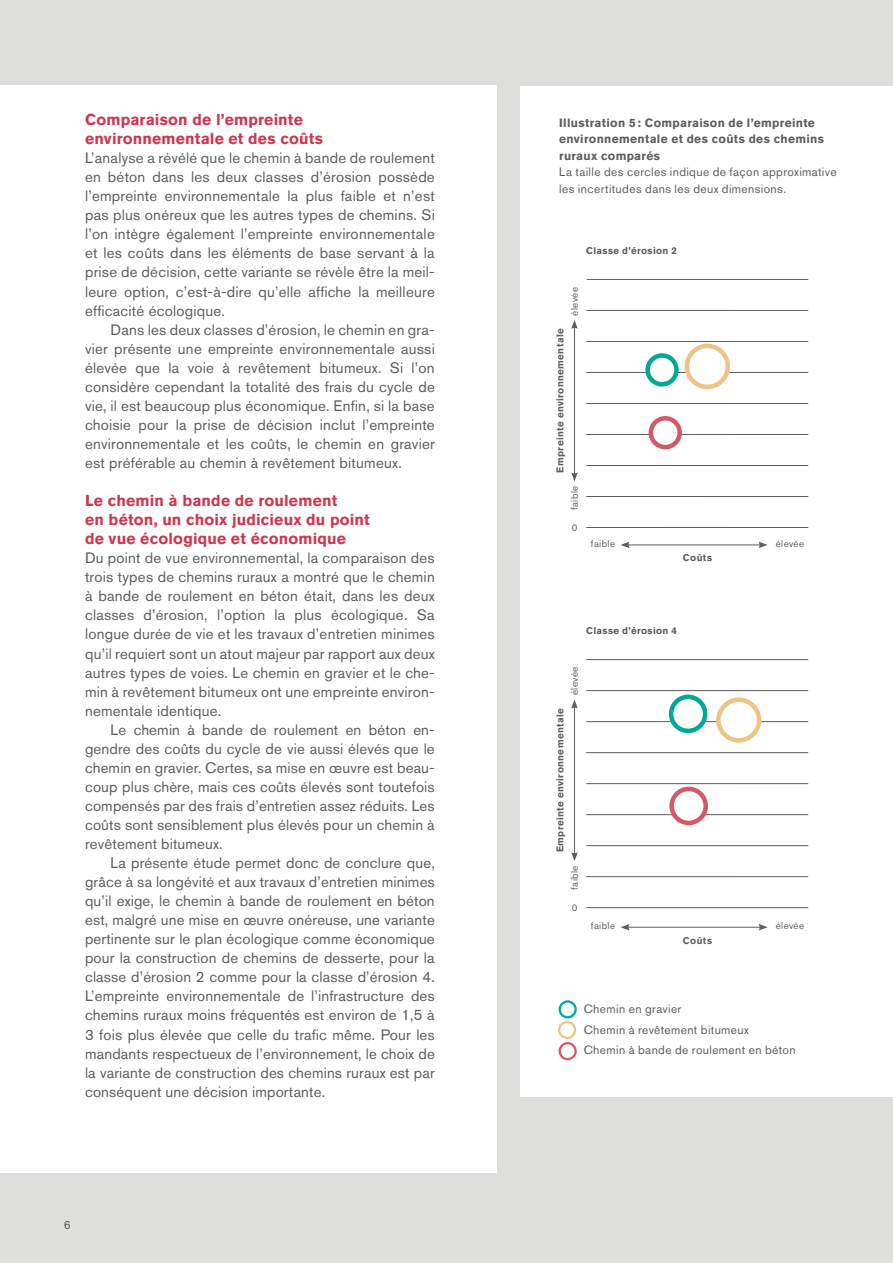
<style>
.page{position:relative;width:893px;height:1263px;background:#dededd}
.page>*{position:absolute;margin:0;border:0;box-sizing:border-box;transform-origin:0 0}
.t1{font:700 15.75px/19px "Akzidenz Grotesk BE";letter-spacing:.01em;color:#cd3752}
.t2{font:15px/19px "Akzidenz Grotesk BE";letter-spacing:.015em;color:#605d5a;text-align:justify}
.t3{font:12px/20.2px "Akzidenz Grotesk BE";letter-spacing:.03em;color:#605d5a}
.t4{font:700 12px/16.5px "Akzidenz Grotesk BE";letter-spacing:.025em;color:#605d5a}
.t5{font:700 9.75px "Akzidenz Grotesk BE";letter-spacing:.04em;color:#605d5a}
.t6{font:9.75px "Akzidenz Grotesk BE";letter-spacing:.045em;color:#605d5a}
</style>
<div class="page">
<div style="left:520px;top:86px;width:373px;height:1011px;background:#fff"></div>
<hr style="left:586px;top:907px;width:222px;height:1px;background:#605d5a">
<hr style="left:586px;top:876px;width:222px;height:1px;background:#605d5a">
<hr style="left:586px;top:845px;width:222px;height:1px;background:#605d5a">
<hr style="left:586px;top:814px;width:222px;height:1px;background:#605d5a">
<hr style="left:586px;top:783px;width:222px;height:1px;background:#605d5a">
<hr style="left:586px;top:752px;width:222px;height:1px;background:#605d5a">
<hr style="left:586px;top:721px;width:222px;height:1px;background:#605d5a">
<hr style="left:586px;top:690px;width:222px;height:1px;background:#605d5a">
<hr style="left:586px;top:659px;width:222px;height:1px;background:#605d5a">
<hr style="left:627px;top:927px;width:134px;height:1px;background:#605d5a">
<svg style="left:759px;top:924px;width:9px;height:6px"></svg>
<svg style="left:620px;top:924px;width:10px;height:6px"></svg>
<svg style="left:718px;top:700px;width:41px;height:40px"></svg>
<div style="left:716px;top:697px;width:45px;height:46px;border:4px solid #ecc586;border-radius:50%"></div>
<svg style="left:671px;top:697px;width:34px;height:34px"></svg>
<div style="left:669px;top:695px;width:38px;height:38px;border:4px solid #00a993;border-radius:50%"></div>
<svg style="left:672px;top:789px;width:34px;height:34px"></svg>
<div style="left:669px;top:787px;width:39px;height:38px;border:4px solid #d35967;border-radius:50%"></div>
<hr style="left:586px;top:527px;width:222px;height:1px;background:#605d5a">
<hr style="left:586px;top:496px;width:222px;height:1px;background:#605d5a">
<hr style="left:586px;top:465px;width:222px;height:1px;background:#605d5a">
<hr style="left:586px;top:434px;width:222px;height:1px;background:#605d5a">
<hr style="left:586px;top:403px;width:222px;height:1px;background:#605d5a">
<hr style="left:586px;top:372px;width:222px;height:1px;background:#605d5a">
<hr style="left:586px;top:341px;width:222px;height:1px;background:#605d5a">
<hr style="left:586px;top:310px;width:222px;height:1px;background:#605d5a">
<hr style="left:587px;top:279px;width:221px;height:1px;background:#605d5a">
<hr style="left:627px;top:545px;width:134px;height:1px;background:#605d5a">
<svg style="left:759px;top:542px;width:9px;height:6px"></svg>
<svg style="left:620px;top:542px;width:10px;height:6px"></svg>
<div style="left:687px;top:346px;width:41px;height:41px;background:#fff;border-radius:50%"></div>
<div style="left:684px;top:344px;width:46px;height:45px;border:4px solid #ecc586;border-radius:50%"></div>
<svg style="left:648px;top:355px;width:28px;height:29px"></svg>
<div style="left:645px;top:353px;width:34px;height:34px;border:4px solid #00a993;border-radius:50%"></div>
<svg style="left:651px;top:418px;width:29px;height:29px"></svg>
<div style="left:649px;top:416px;width:33px;height:33px;border:4px solid #d35967;border-radius:50%"></div>
<div style="left:559px;top:1000px;width:18px;height:18px;border:2px solid #00a993;border-radius:50%"></div>
<div style="left:558px;top:1021px;width:18px;height:18px;border:2px solid #ecc586;border-radius:50%"></div>
<div style="left:559px;top:1042px;width:18px;height:18px;border:2px solid #d35967;border-radius:50%"></div>
<div style="left:0;top:86px;width:497px;height:1087px;background:#fff"></div>
<hr style="left:574px;top:326px;width:1px;height:149px;background:#605d5a">
<svg style="left:571px;top:320px;width:7px;height:9px"></svg>
<svg style="left:571px;top:472px;width:7px;height:9px"></svg>
<hr style="left:574px;top:706px;width:1px;height:148px;background:#605d5a">
<svg style="left:571px;top:699px;width:7px;height:10px"></svg>
<svg style="left:571px;top:852px;width:7px;height:9px"></svg>
<p class="t1" style="left:85px;top:110px;width:240px">Comparaison de l’empreinte environnementale et des coûts</p>
<p class="t2" style="left:85px;top:148px;width:351px">L’analyse a révélé que le chemin à bande de roulement en béton dans les deux classes d’érosion possède l’empreinte environnementale la plus faible et n’est pas plus onéreux que les autres types de chemins. Si l’on intègre également l’empreinte environnementale et les coûts dans les éléments de base servant à la prise de décision, cette variante se révèle être la meil&shy;leure option, c’est-à-dire qu’elle affiche la meilleure efficacité écologique.</p>
<p class="t2" style="left:85px;top:320px;width:351px;text-indent:26px">Dans les deux classes d’érosion, le chemin en gra&shy;vier présente une empreinte environnementale aussi élevée que la voie à revêtement bitumeux. Si l’on considère cependant la totalité des frais du cycle de vie, il est beaucoup plus économique. Enfin, si la base choisie pour la prise de décision inclut l’empreinte environnementale et les coûts, le chemin en gravier est préférable au chemin à revêtement bitumeux.</p>
<p class="t1" style="left:85px;top:491px;width:286px">Le chemin à bande de roulement<br>en béton, un choix judicieux du point de vue écologique et économique</p>
<p class="t2" style="left:85px;top:548px;width:351px">Du point de vue environnemental, la comparaison des trois types de chemins ruraux a montré que le chemin à bande de roulement en béton était, dans les deux classes d’érosion, l’option la plus écologique. Sa longue durée de vie et les travaux d’entretien minimes qu’il requiert sont un atout majeur par rapport aux deux autres types de voies. Le chemin en gravier et le che&shy;min à revêtement bitumeux ont une empreinte environ&shy;nementale identique.</p>
<p class="t2" style="left:85px;top:720px;width:351px;text-indent:26px">Le chemin à bande de roulement en béton en&shy;gendre des coûts du cycle de vie aussi élevés que le chemin en gravier. Certes, sa mise en œuvre est beau&shy;coup plus chère, mais ces coûts élevés sont toutefois compensés par des frais d’entretien assez réduits. Les coûts sont sensiblement plus élevés pour un chemin à revêtement bitumeux.</p>
<p class="t2" style="left:85px;top:853px;width:351px;text-indent:26px">La présente étude permet donc de conclure que, grâce à sa longévité et aux travaux d’entretien minimes qu’il exige, le chemin à bande de roulement en béton est, malgré une mise en œuvre onéreuse, une variante pertinente sur le plan écologique comme économique pour la construction de chemins de desserte, pour la classe d’érosion 2 comme pour la classe d’érosion 4.<br>L’empreinte environnementale de l’infrastructure des chemins ruraux moins fréquentés est environ de 1,5 à 3 fois plus élevée que celle du trafic même. Pour les mandants respectueux de l’environnement, le choix de la variante de construction des chemins ruraux est par conséquent une décision importante.</p>
<p class="t3" style="left:64px;top:1215px;width:8px">6</p>
<p class="t4" style="left:559px;top:114px;width:266px">Illustration 5 : Comparaison de l’empreinte environnementale et des coûts des chemins ruraux comparés</p>
<p class="t3" style="left:559px;top:164px;width:279px;line-height:16.5px">La taille des cercles indique de façon approximative les incertitudes dans les deux dimensions.</p>
<p class="t5" style="left:586px;top:245px;width:92px">Classe d’érosion 2</p>
<p class="t6" style="left:569px;top:316px;width:30px;rotate:-90deg">élevée</p>
<p class="t5" style="left:554px;top:473px;width:146px;rotate:-90deg">Empreinte environnementale</p>
<p class="t6" style="left:569px;top:510px;width:26px;rotate:-90deg">faible</p>
<p class="t6" style="left:572px;top:522px;width:7px">0</p>
<p class="t6" style="left:591px;top:537px;width:26px">faible</p>
<p class="t6" style="left:776px;top:537px;width:30px">élevée</p>
<p class="t5" style="left:683px;top:552px;width:31px">Coûts</p>
<p class="t5" style="left:586px;top:625px;width:92px">Classe d’érosion 4</p>
<p class="t6" style="left:569px;top:695px;width:30px;rotate:-90deg">élevée</p>
<p class="t5" style="left:554px;top:852px;width:146px;rotate:-90deg">Empreinte environnementale</p>
<p class="t6" style="left:569px;top:890px;width:26px;rotate:-90deg">faible</p>
<p class="t6" style="left:572px;top:902px;width:7px">0</p>
<p class="t6" style="left:591px;top:920px;width:26px">faible</p>
<p class="t6" style="left:776px;top:920px;width:30px">élevée</p>
<p class="t5" style="left:683px;top:934px;width:31px">Coûts</p>
<p class="t3" style="left:584px;top:999px;width:213px">Chemin en gravier<br>Chemin à revêtement bitumeux<br>Chemin à bande de roulement en béton</p>
</div>
